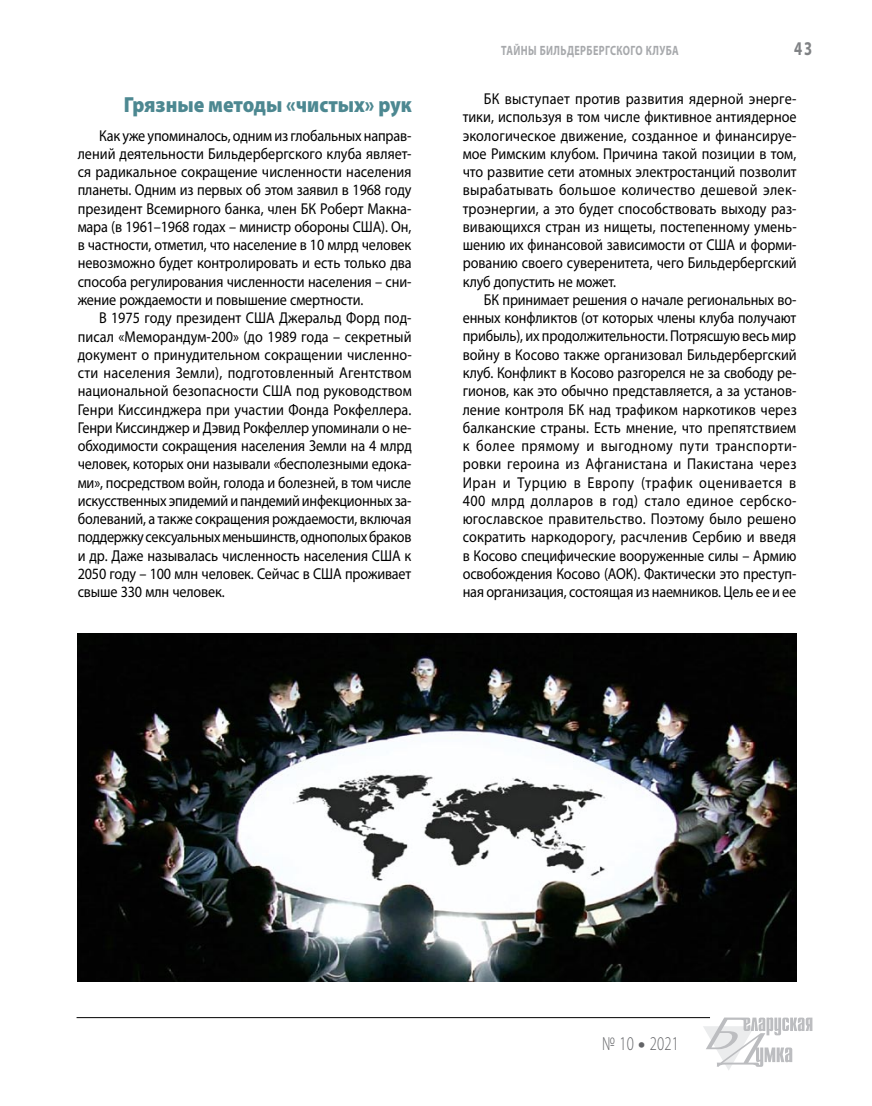
<style>
.page{position:relative;width:872px;height:1106px;background:#fff}
.page>*{position:absolute;margin:0;border:0;box-sizing:border-box;transform-origin:0 0}
.t1{font:900 21.9px "Myriad Pro";color:#4d8891;scale:.9 1}
.t2{font:300 19.5px "Myriad Pro";letter-spacing:.02em;color:#636467;scale:.75 1}
.t3{font:700 19.5px "Myriad Pro";color:#808285;scale:.75 1}
.t4{font:15.75px/18.3px "Myriad Pro";letter-spacing:-.01em;color:#000;text-align:justify;scale:.9 1}
.t5{font:700 13.5px "Myriad Pro";letter-spacing:.04em;color:#a7a9ac;scale:.75 1}
.s1{font-weight:900}
</style>
<div class="page">
<hr style="left:77px;top:1017px;width:633px;height:1px;background:#000">
<svg style="left:703px;top:1017px;width:109px;height:53px"></svg>
<img style="left:78px;top:633px;width:718px;height:348px">
<h1 class="t1" style="left:124px;top:92px;width:321px">Грязные методы «чистых» рук</h1>
<p class="t4" style="left:78px;top:126px;width:373px;text-indent:21px">Как уже упоминалось, одним из глобальных направ&shy;лений деятельности Бильдербергского клуба являет&shy;ся радикальное сокращение численности населения планеты. Одним из первых об этом заявил в 1968 году президент Всемирного банка, член БК Роберт Макна&shy;мара (в 1961–1968 годах – министр обороны США). Он, в частности, отметил, что население в 10 млрд человек невозможно будет контролировать и есть только два способа регулирования численности населения – сни&shy;жение рождаемости и повышение смертности.</p>
<p class="t4" style="left:78px;top:308px;width:373px;text-indent:21px">В 1975 году президент США Джеральд Форд под&shy;писал «Меморандум-200» (до 1989 года – секретный документ о принудительном сокращении численно&shy;сти населения Земли), подготовленный Агентством национальной безопасности США под руководством Генри Киссинджера при участии Фонда Рокфеллера.<br>Генри Киссинджер и Дэвид Рокфеллер упоминали о не&shy;обходимости сокращения населения Земли на 4 млрд человек, которых они называли «бесполезными едока&shy;ми», посредством войн, голода и болезней, в том числе искусственных эпидемий и пандемий инфекционных за&shy;болеваний, а также сокращения рождаемости, включая поддержку сексуальных меньшинств, однополых браков и др. Даже называлась численность населения США к 2050 году – 100 млн человек. Сейчас в США проживает свыше 330 млн человек.</p>
<p class="t5" style="left:501px;top:42px;width:239px">Тайны Бильдербергского клуба</p>
<p class="t3" style="left:794px;top:36px;width:26px">43</p>
<p class="t4" style="left:462px;top:89px;width:373px;text-indent:21px">БК выступает против развития ядерной энерге&shy;тики, используя в том числе фиктивное антиядерное экологическое движение, созданное и финансируе&shy;мое Римским клубом. Причина такой позиции в том, что развитие сети атомных электростанций позволит вырабатывать большое количество дешевой элек&shy;троэнергии, а это будет способствовать выходу раз&shy;вивающихся стран из нищеты, постепенному умень&shy;шению их финансовой зависимости от США и форми&shy;рованию своего суверенитета, чего Бильдербергский клуб допустить не может.</p>
<p class="t4" style="left:462px;top:290px;width:373px;text-indent:21px">БК принимает решения о начале региональных во&shy;енных конфликтов (от которых члены клуба получают прибыль), их продолжительности. Потрясшую весь мир войну в Косово также организовал Бильдербергский клуб. Конфликт в Косово разгорелся не за свободу ре&shy;гионов, как это обычно представляется, а за установ&shy;ление контроля БК над трафиком наркотиков через балканские страны. Есть мнение, что препятствием к более прямому и выгодному пути транспорти&shy;ровки героина из Афганистана и Пакистана через Иран и Турцию в Европу (трафик оценивается в 400 млрд долларов в год) стало единое сербско&shy;югославское правительство. Поэтому было решено сократить наркодорогу, расчленив Сербию и введя в Косово специфические вооруженные силы – Армию освобождения Косово (АОК). Фактически это преступ&shy;ная организация, состоящая из наемников. Цель ее и ее</p>
<p class="t2" style="left:602px;top:1032px;width:104px">№ 10 <span class="s1">•</span> 2021</p>
</div>
